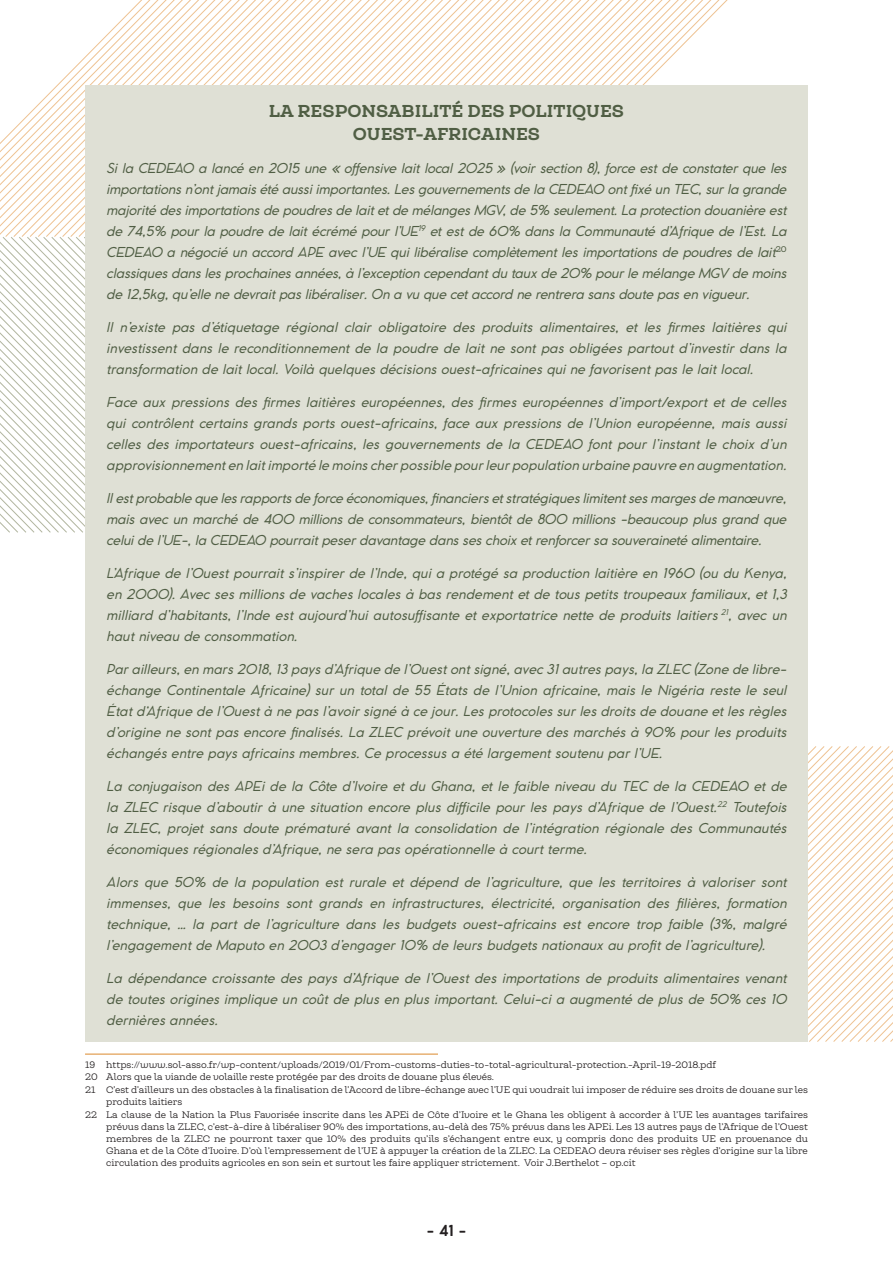
<style>
.page{position:relative;width:893px;height:1263px;background:#fff}
.page>*{position:absolute;margin:0;border:0;box-sizing:border-box;transform-origin:0 0}
.t1{font:900 16.5px/22.5px "Queulat Alt Soft";color:#505e44;text-align:center}
.t2{font:700 15px "Cocomat";color:#231f20}
.t3{font:italic 13.5px/21px "Cocomat";color:#505e44;text-align:justify}
.t4{font:9px "Queulat Alt Soft";color:#231f20}
</style>
<div class="page">
<svg style="left:2px;top:238px;width:8px;height:295px"></svg>
<svg style="left:10px;top:238px;width:8px;height:295px"></svg>
<svg style="left:18px;top:238px;width:8px;height:295px"></svg>
<svg style="left:26px;top:238px;width:8px;height:295px"></svg>
<svg style="left:34px;top:238px;width:9px;height:295px"></svg>
<svg style="left:43px;top:238px;width:8px;height:295px"></svg>
<svg style="left:51px;top:238px;width:8px;height:295px"></svg>
<svg style="left:59px;top:238px;width:8px;height:295px"></svg>
<svg style="left:67px;top:238px;width:8px;height:295px"></svg>
<svg style="left:75px;top:238px;width:8px;height:295px"></svg>
<svg style="left:0;top:0;width:200px;height:238px"></svg>
<svg style="left:882px;top:746px;width:8px;height:296px"></svg>
<svg style="left:874px;top:746px;width:8px;height:296px"></svg>
<svg style="left:866px;top:746px;width:8px;height:296px"></svg>
<svg style="left:858px;top:746px;width:8px;height:296px"></svg>
<svg style="left:850px;top:746px;width:8px;height:296px"></svg>
<svg style="left:841px;top:746px;width:9px;height:296px"></svg>
<svg style="left:833px;top:746px;width:8px;height:296px"></svg>
<svg style="left:825px;top:746px;width:8px;height:296px"></svg>
<svg style="left:817px;top:746px;width:8px;height:296px"></svg>
<svg style="left:808px;top:746px;width:9px;height:296px"></svg>
<div style="left:85px;top:85px;width:723px;height:957px;background:#dfe0d5"></div>
<hr style="left:85px;top:1053px;width:353px;height:2px;background:#df9644">
<p class="t1" style="left:269px;top:100px;width:357px">LA RESPONSABILITÉ DES POLITIQUES<br>OUEST-AFRICAINES</p>
<p class="t3" style="left:106px;top:157px;width:682px">Si la CEDEAO a lancé en 2O15 une « offensive lait local 2O25 » (voir section 8), force est de constater que les importations n’ont jamais été aussi importantes. Les gouvernements de la CEDEAO ont fixé un TEC, sur la grande majorité des importations de poudres de lait et de mélanges MGV, de 5% seulement. La protection douanière est de 74,5% pour la poudre de lait écrémé pour l’UE<sup>19</sup> et est de 6O% dans la Communauté d’Afrique de l’Est. La CEDEAO a négocié un accord APE avec l’UE qui libéralise complètement les importations de poudres de lait<sup>20 </sup>classiques dans les prochaines années, à l’exception cependant du taux de 2O% pour le mélange MGV de moins de 12,5kg, qu’elle ne devrait pas libéraliser. On a vu que cet accord ne rentrera sans doute pas en vigueur.</p>
<p class="t3" style="left:106px;top:316px;width:682px">Il n’existe pas d’étiquetage régional clair obligatoire des produits alimentaires, et les firmes laitières qui investissent dans le reconditionnement de la poudre de lait ne sont pas obligées partout d’investir dans la transformation de lait local. Voilà quelques décisions ouest-africaines qui ne favorisent pas le lait local.</p>
<p class="t3" style="left:106px;top:391px;width:682px">Face aux pressions des firmes laitières européennes, des firmes européennes d’import/export et de celles qui contrôlent certains grands ports ouest-africains, face aux pressions de l’Union européenne, mais aussi celles des importateurs ouest-africains, les gouvernements de la CEDEAO font pour l’instant le choix d’un approvisionnement en lait importé le moins cher possible pour leur population urbaine pauvre en augmentation.</p>
<p class="t3" style="left:106px;top:487px;width:682px">Il est probable que les rapports de force économiques, financiers et stratégiques limitent ses marges de manœuvre, mais avec un marché de 4OO millions de consommateurs, bientôt de 8OO millions -beaucoup plus grand que celui de l’UE-, la CEDEAO pourrait peser davantage dans ses choix et renforcer sa souveraineté alimentaire.</p>
<p class="t3" style="left:106px;top:562px;width:682px">L’Afrique de l’Ouest pourrait s’inspirer de l’Inde, qui a protégé sa production laitière en 196O (ou du Kenya, en 2OOO). Avec ses millions de vaches locales à bas rendement et de tous petits troupeaux familiaux, et 1,3 milliard d’habitants, l’Inde est aujourd’hui autosuffisante et exportatrice nette de produits laitiers <sup>21</sup>, avec un haut niveau de consommation.</p>
<p class="t3" style="left:106px;top:658px;width:682px">Par ailleurs, en mars 2O18, 13 pays d’Afrique de l’Ouest ont signé, avec 31 autres pays, la ZLEC (Zone de libre&shy;échange Continentale Africaine) sur un total de 55 États de l’Union africaine, mais le Nigéria reste le seul État d‘Afrique de l’Ouest à ne pas l’avoir signé à ce jour. Les protocoles sur les droits de douane et les règles d’origine ne sont pas encore finalisés. La ZLEC prévoit une ouverture des marchés à 9O% pour les produits échangés entre pays africains membres. Ce processus a été largement soutenu par l’UE.</p>
<p class="t3" style="left:106px;top:775px;width:682px">La conjugaison des APEi de la Côte d’Ivoire et du Ghana, et le faible niveau du TEC de la CEDEAO et de la ZLEC risque d’aboutir à une situation encore plus difficile pour les pays d’Afrique de l’Ouest.<sup>22</sup> Toutefois la ZLEC, projet sans doute prématuré avant la consolidation de l’intégration régionale des Communautés économiques régionales d’Afrique, ne sera pas opérationnelle à court terme.</p>
<p class="t3" style="left:106px;top:871px;width:682px">Alors que 5O% de la population est rurale et dépend de l’agriculture, que les territoires à valoriser sont immenses, que les besoins sont grands en infrastructures, électricité, organisation des filières, formation technique, … la part de l’agriculture dans les budgets ouest-africains est encore trop faible (3%, malgré l’engagement de Maputo en 2OO3 d’engager 1O% de leurs budgets nationaux au profit de l’agriculture).</p>
<p class="t3" style="left:106px;top:967px;width:682px">La dépendance croissante des pays d’Afrique de l’Ouest des importations de produits alimentaires venant de toutes origines implique un coût de plus en plus important. Celui-ci a augmenté de plus de 5O% ces 1O dernières années.</p>
<p class="t4" style="left:85px;top:1058px;width:632px">19 https://www.sol-asso.fr/wp-content/uploads/2019/01/From-customs-duties-to-total-agricultural-protection.-April-19-2018.pdf</p>
<p class="t4" style="left:85px;top:1071px;width:411px">20 Alors que la viande de volaille reste protégée par des droits de douane plus élevés.</p>
<p class="t4" style="left:85px;top:1084px;width:724px">21 C'est d'ailleurs un des obstacles à la finalisation de l'Accord de libre-échange avec l'UE qui voudrait lui imposer de réduire ses droits de douane sur les</p>
<p class="t4" style="left:106px;top:1096px;width:78px">produits laitiers</p>
<p class="t4" style="left:85px;top:1109px;width:724px">22 La clause de la Nation la Plus Favorisée inscrite dans les APEi de Côte d’Ivoire et le Ghana les obligent à accorder à l’UE les avantages tarifaires</p>
<p class="t4" style="left:106px;top:1121px;width:703px">prévus dans la ZLEC, c’est-à-dire à libéraliser 90% des importations, au-delà des 75% prévus dans les APEi. Les 13 autres pays de l’Afrique de l’Ouest</p>
<p class="t4" style="left:106px;top:1133px;width:703px">membres de la ZLEC ne pourront taxer que 10% des produits qu’ils s’échangent entre eux, y compris donc des produits UE en provenance du</p>
<p class="t4" style="left:106px;top:1145px;width:703px">Ghana et de la Côte d’Ivoire. D’où l’empressement de l’UE à appuyer la création de la ZLEC. La CEDEAO devra réviser ses règles d’origine sur la libre</p>
<p class="t4" style="left:106px;top:1157px;width:531px">circulation des produits agricoles en son sein et surtout les faire appliquer strictement. Voir J.Berthelot – op.cit</p>
<p class="t2" style="left:427px;top:1220px;width:41px">- 41 -</p>
</div>
